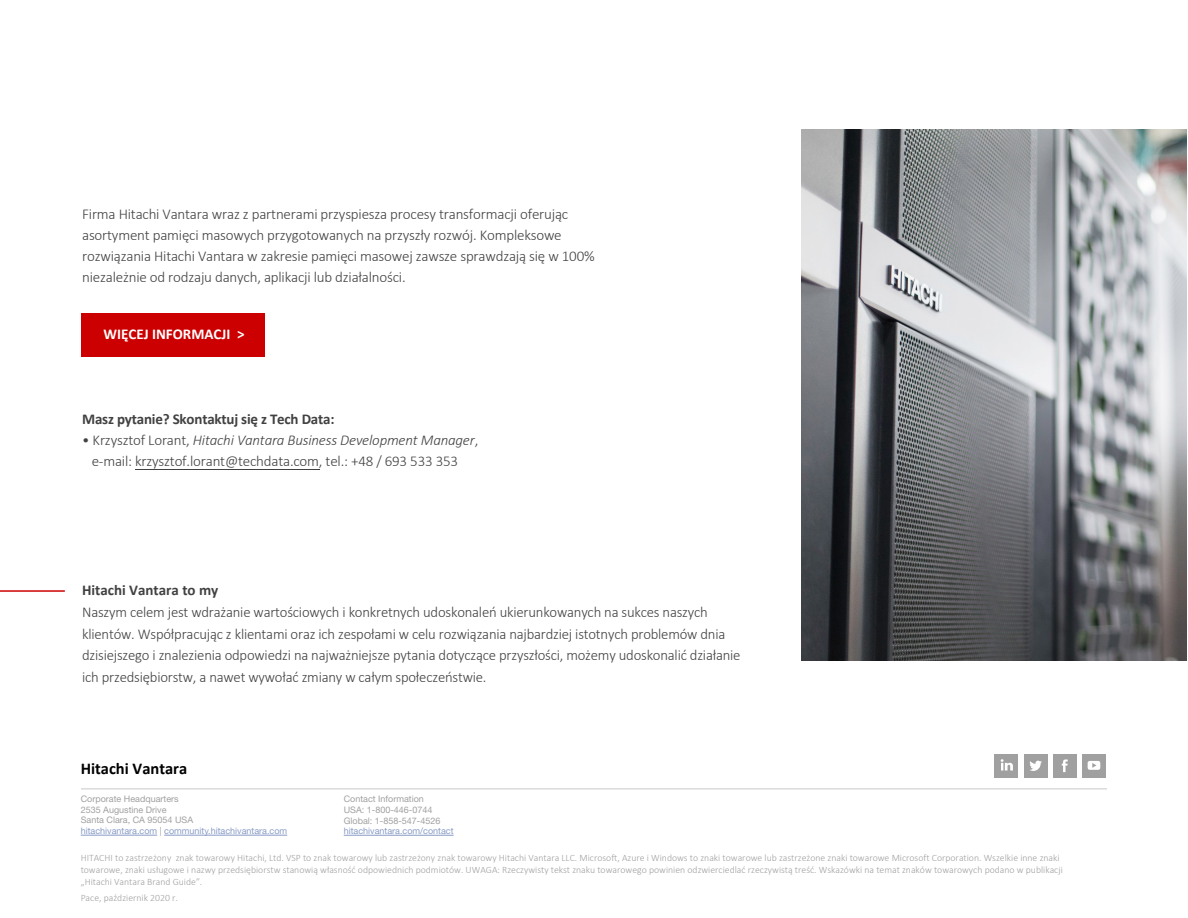
<style>
.page{position:relative;width:1188px;height:918px;background:#fff}
.page>*{position:absolute;margin:0;border:0;box-sizing:border-box;transform-origin:0 0}
.t1{font:700 16.5px "Calibri";color:#000}
.t2{font:300 15px/21px "Calibri";letter-spacing:-.015em;color:#414141}
.t3{font:700 15px "Calibri";letter-spacing:-.015em;color:#414141}
.t4{font:700 15px "Calibri";color:#fff}
.t5{font:300 9.75px/12px "Calibri";color:#a0a0a0}
.t6{font:9px/10.8px "Helvetica Neue LT Std";color:#a0a0a0}
.t7{font:9px "Helvetica Neue LT Std";color:#879bc6}
.s1{font-style:italic}
.s2{color:#879bc6}
</style>
<div class="page">
<hr style="left:81px;top:789px;width:1026px;height:1px;background:#c7c8ca">
<div style="left:1053px;top:754px;width:23px;height:23px;background:#a0a0a0"></div>
<svg style="left:1062px;top:759px;width:6px;height:13px"></svg>
<div style="left:995px;top:754px;width:23px;height:23px;background:#a0a0a0"></div>
<svg style="left:1001px;top:759px;width:12px;height:11px"></svg>
<div style="left:1024px;top:754px;width:23px;height:23px;background:#a0a0a0"></div>
<svg style="left:1029px;top:761px;width:13px;height:10px"></svg>
<div style="left:1082px;top:754px;width:24px;height:23px;background:#a0a0a0"></div>
<svg style="left:1088px;top:761px;width:12px;height:9px"></svg>
<hr style="left:344px;top:835px;width:110px;height:1px;background:#879bc6">
<hr style="left:81px;top:835px;width:76px;height:1px;background:#879bc6">
<hr style="left:164px;top:835px;width:123px;height:1px;background:#879bc6">
<img style="left:801px;top:130px;width:386px;height:530px">
<hr style="left:0;top:590px;width:65px;height:2px;background:#c00">
<div style="left:81px;top:313px;width:183px;height:43px;background:#c00"></div>
<hr style="left:135px;top:469px;width:184px;height:1px;background:#414141">
<p class="t2" style="left:82px;top:203px;width:514px">Firma Hitachi Vantara wraz z partnerami przyspiesza procesy transformacji oferując asortyment pamięci masowych przygotowanych na przyszły rozwój. Kompleksowe rozwiązania Hitachi Vantara w zakresie pamięci masowej zawsze sprawdzają się w 100% niezależnie od rodzaju danych, aplikacji lub działalności.</p>
<p class="t4" style="left:104px;top:324px;width:143px">WIĘCEJ INFORMACJI &gt;</p>
<p class="t3" style="left:82px;top:408px;width:254px">Masz pytanie? Skontaktuj się z Tech Data:</p>
<p class="t2" style="left:92px;top:429px;width:388px;text-indent:-10px">• Krzysztof Lorant, <span class="s1">Hitachi Vantara Business Development Manager</span>, e-mail: krzysztof.lorant@techdata.com, tel.: +48 / 693 533 353</p>
<p class="t3" style="left:82px;top:579px;width:138px">Hitachi Vantara to my</p>
<p class="t2" style="left:82px;top:601px;width:660px;line-height:21.9px">Naszym celem jest wdrażanie wartościowych i konkretnych udoskonaleń ukierunkowanych na sukces naszych klientów. Współpracując z klientami oraz ich zespołami w celu rozwiązania najbardziej istotnych problemów dnia dzisiejszego i znalezienia odpowiedzi na najważniejsze pytania dotyczące przyszłości, możemy udoskonalić działanie ich przedsiębiorstw, a nawet wywołać zmiany w całym społeczeństwie.</p>
<p class="t1" style="left:81px;top:756px;width:108px">Hitachi Vantara</p>
<p class="t6" style="left:81px;top:793px;width:208px">Corporate Headquarters<br>2535 Augustine Drive<br>Santa Clara, CA 95054 USA<br><span class="s2">hitachivantara.com</span> | <span class="s2">community.hitachivantara.com</span></p>
<p class="t6" style="left:344px;top:793px;width:98px">Contact Information<br>USA: 1-800-446-0744<br>Global: 1-858-547-4526</p>
<p class="t7" style="left:344px;top:826px;width:111px">hitachivantara.com/contact</p>
<p class="t5" style="left:81px;top:851px;width:984px">HITACHI to zastrzeżony znak towarowy Hitachi, Ltd. VSP to znak towarowy lub zastrzeżony znak towarowy Hitachi Vantara LLC. Microsoft, Azure i Windows to znaki towarowe lub zastrzeżone znaki towarowe Microsoft Corporation. Wszelkie inne znaki towarowe, znaki usługowe i nazwy przedsiębiorstw stanowią własność odpowiednich podmiotów. UWAGA: Rzeczywisty tekst znaku towarowego powinien odzwierciedlać rzeczywistą treść. Wskazówki na temat znaków towarowych podano w publikacji „Hitachi Vantara Brand Guide”.</p>
<p class="t5" style="left:81px;top:892px;width:99px">Pace, październik 2020 r.</p>
</div>
